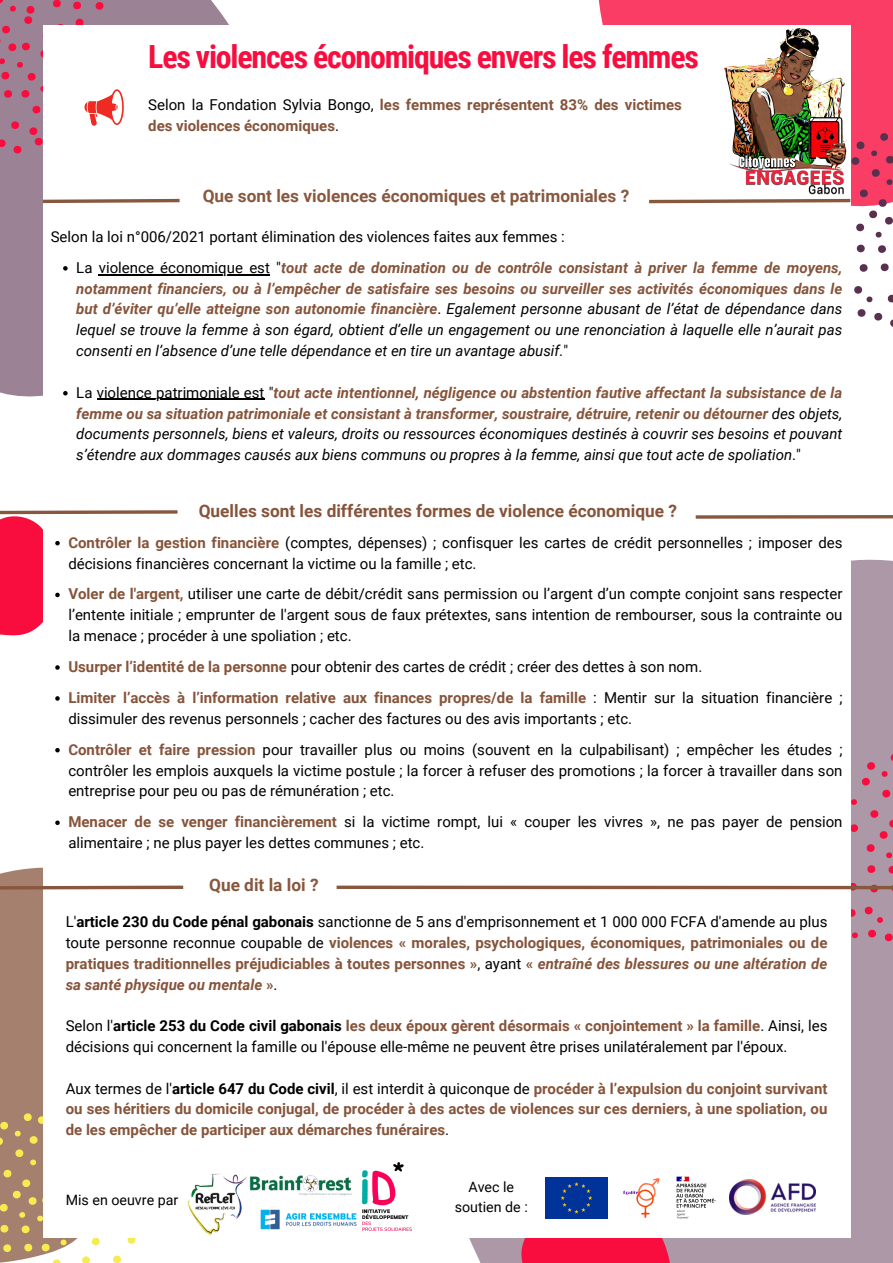
<style>
.page{position:relative;width:893px;height:1263px;background:#fff}
.page>*{position:absolute;margin:0;border:0;box-sizing:border-box;transform-origin:0 0}
.t1{font:700 31.88px "Roboto Condensed";letter-spacing:-.035em;color:#f80d3e}
.t2{font:700 17.25px "Roboto";color:#87573e}
.t3{font:700 17.25px "Roboto";color:#85543b}
.t4{font:15px/20.9px "Roboto";color:#000}
.t5{font:italic 15px/20.9px "Roboto";color:#000;text-align:justify}
.t6{font:700 15px/20.9px "Roboto";color:#85543b;text-align:justify}
.t7{font:italic 700 15px "Roboto";color:#85543b}
.t8{font:14.25px "Roboto";color:#000}
.s1{font-weight:400;color:#000}
.s2{font-weight:400;font-style:normal;color:#000}
.s3{font-weight:700;color:#85543b}
.s4{font-style:normal}
.s5{color:#000}
.s6{font-style:italic}
.s7{font-weight:700}
</style>
<div class="page">
<div style="left:469px;top:559px;width:424px;height:704px;background:#ac98a7"></div>
<div style="left:0;top:0;width:229px;height:397px;background:#9b8395"></div>
<div style="left:598px;top:0;width:295px;height:133px;background:#f93d64"></div>
<div style="left:0;top:867px;width:43px;height:246px;background:#a5806e"></div>
<div style="left:521px;top:1238px;width:151px;height:25px;background:#f80d3e"></div>
<svg style="left:854px;top:286px;width:39px;height:41px"></svg>
<svg style="left:0;top:1113px;width:136px;height:150px"></svg>
<svg style="left:864px;top:905px;width:29px;height:38px"></svg>
<svg style="left:850px;top:907px;width:8px;height:32px"></svg>
<div style="left:43px;top:25px;width:807px;height:1213px;background:#fff"></div>
<img style="left:724px;top:28px;width:121px;height:105px">
<svg style="left:39px;top:197px;width:141px;height:8px"></svg>
<svg style="left:0;top:0;width:124px;height:154px"></svg>
<svg style="left:649px;top:133px;width:244px;height:139px"></svg>
<svg style="left:695px;top:515px;width:198px;height:4px"></svg>
<svg style="left:336px;top:754px;width:557px;height:145px"></svg>
<svg style="left:0;top:884px;width:184px;height:7px"></svg>
<div style="left:545px;top:1177px;width:62px;height:41px;background:#039"></div>
<img style="left:187px;top:1173px;width:60px;height:62px">
<img style="left:249px;top:1175px;width:103px;height:21px">
<img style="left:363px;top:1162px;width:49px;height:69px">
<img style="left:260px;top:1200px;width:105px;height:31px">
<img style="left:676px;top:1176px;width:40px;height:43px">
<img style="left:623px;top:1178px;width:37px;height:40px">
<svg style="left:0;top:510px;width:178px;height:160px"></svg>
<svg style="left:55px;top:696px;width:5px;height:5px"></svg>
<svg style="left:55px;top:748px;width:5px;height:4px"></svg>
<svg style="left:55px;top:820px;width:5px;height:5px"></svg>
<img style="left:730px;top:1179px;width:86px;height:35px">
<svg style="left:63px;top:266px;width:5px;height:5px"></svg>
<hr style="left:99px;top:274px;width:171px;height:1px;background:#000">
<svg style="left:63px;top:391px;width:5px;height:4px"></svg>
<hr style="left:97px;top:399px;width:167px;height:1px;background:#000">
<p class="t1" style="left:148px;top:38px;width:552px">Les violences économiques envers les femmes</p>
<p class="t6" style="left:148px;top:95px;width:535px"><span class="s1">Selon la Fondation Sylvia Bongo,</span> les femmes représentent 83% des victimes des violences économiques<span class="s1">.</span></p>
<p class="t2" style="left:203px;top:186px;width:428px">Que sont les violences économiques et patrimoniales ?</p>
<p class="t4" style="left:51px;top:226px;width:515px">Selon la loi n°006/2021 portant élimination des violences faites aux femmes :</p>
<h2 class="t7" style="left:76px;top:259px;width:767px"><span class="s2">La violence économique est "</span>tout acte de domination ou de contrôle consistant à priver la femme de moyens,</h2>
<p class="t5" style="left:76px;top:278px;width:767px"><span class="s3">notamment financiers, ou à l’empêcher de satisfaire ses besoins ou surveiller ses activités économiques dans le but d’éviter qu’elle atteigne son autonomie financière</span><span class="s4">.</span> Egalement personne abusant de l’état de dépendance dans lequel se trouve la femme à son égard, obtient d’elle un engagement ou une renonciation à laquelle elle n’aurait pas consenti en l’absence d’une telle dépendance et en tire un avantage abusif.<span class="s4">"</span></p>
<p class="t7" style="left:76px;top:384px;width:767px"><span class="s2">La violence patrimoniale est "</span>tout acte intentionnel, négligence ou abstention fautive affectant la subsistance de la</p>
<p class="t5" style="left:76px;top:403px;width:767px"><span class="s3">femme ou sa situation patrimoniale et consistant à transformer, soustraire, détruire, retenir ou détourner</span> des objets, documents personnels, biens et valeurs, droits ou ressources économiques destinés à couvrir ses besoins et pouvant s’étendre aux dommages causés aux biens communs ou propres à la femme, ainsi que tout acte de spoliation<span class="s4">."</span></p>
<p class="t3" style="left:199px;top:501px;width:480px">Quelles sont les différentes formes de violence économique ?</p>
<p class="t4" style="left:68px;top:532px;width:775px"><span class="s3">Contrôler la gestion financière</span> (comptes, dépenses) ; confisquer les cartes de crédit personnelles ; imposer des décisions financières concernant la victime ou la famille ; etc.</p>
<p class="t4" style="left:68px;top:584px;width:775px;text-align:justify"><span class="s3">Voler de l'argent,</span> utiliser une carte de débit/crédit sans permission ou l’argent d’un compte conjoint sans respecter l’entente initiale ; emprunter de l'argent sous de faux prétextes, sans intention de rembourser, sous la contrainte ou la menace ; procéder à une spoliation ; etc.</p>
<p class="t4" style="left:68px;top:656px;width:635px"><span class="s3">Usurper l’identité de la personne</span> pour obtenir des cartes de crédit ; créer des dettes à son nom.</p>
<h2 class="t4" style="left:68px;top:687px;width:775px"><span class="s3">Limiter l’accès à l’information relative aux finances propres/de la famille</span> : Mentir sur la situation financière ; dissimuler des revenus personnels ; cacher des factures ou des avis importants ; etc.</h2>
<p class="t4" style="left:68px;top:739px;width:775px;text-align:justify"><span class="s3">Contrôler et faire pression</span> pour travailler plus ou moins (souvent en la culpabilisant) ; empêcher les études ; contrôler les emplois auxquels la victime postule ; la forcer à refuser des promotions ; la forcer à travailler dans son entreprise pour peu ou pas de rémunération ; etc.</p>
<p class="t4" style="left:68px;top:812px;width:775px"><span class="s3">Menacer de se venger financièrement</span> si la victime rompt, lui « couper les vivres », ne pas payer de pension alimentaire ; ne plus payer les dettes communes ; etc.</p>
<p class="t2" style="left:209px;top:875px;width:111px">Que dit la loi ?</p>
<p class="t6" style="left:66px;top:911px;width:763px"><span class="s1">L'</span><span class="s5">article 230 du Code pénal gabonais</span> <span class="s1">sanctionne de 5 ans d'emprisonnement et 1 000 000 FCFA d'amende au plus toute personne reconnue coupable de</span> violences « morales, psychologiques, économiques, patrimoniales ou de pratiques traditionnelles préjudiciables à toutes personnes »<span class="s1">, ayant</span> « <span class="s6">entraîné des blessures ou une altération de sa santé physique ou mentale</span> »<span class="s1">.</span></p>
<p class="t4" style="left:66px;top:1015px;width:763px">Selon l'<span class="s7">article 253 du Code civil gabonais</span> <span class="s3">les deux époux gèrent désormais « conjointement » la famille</span>. Ainsi, les décisions qui concernent la famille ou l'épouse elle-même ne peuvent être prises unilatéralement par l'époux.</p>
<p class="t6" style="left:66px;top:1078px;width:763px"><span class="s1">Aux termes de l'</span><span class="s5">article 647 du Code civil</span><span class="s1">, il est interdit à quiconque de</span> procéder à l’expulsion du conjoint survivant ou ses héritiers du domicile conjugal, de procéder à des actes de violences sur ces derniers, à une spoliation, ou de les empêcher de participer aux démarches funéraires<span class="s1">.</span></p>
<p class="t8" style="left:66px;top:1191px;width:114px">Mis en oeuvre par</p>
<p class="t8" style="left:468px;top:1179px;width:47px">Avec le</p>
<p class="t8" style="left:455px;top:1198px;width:74px">soutien de :</p>
</div>
